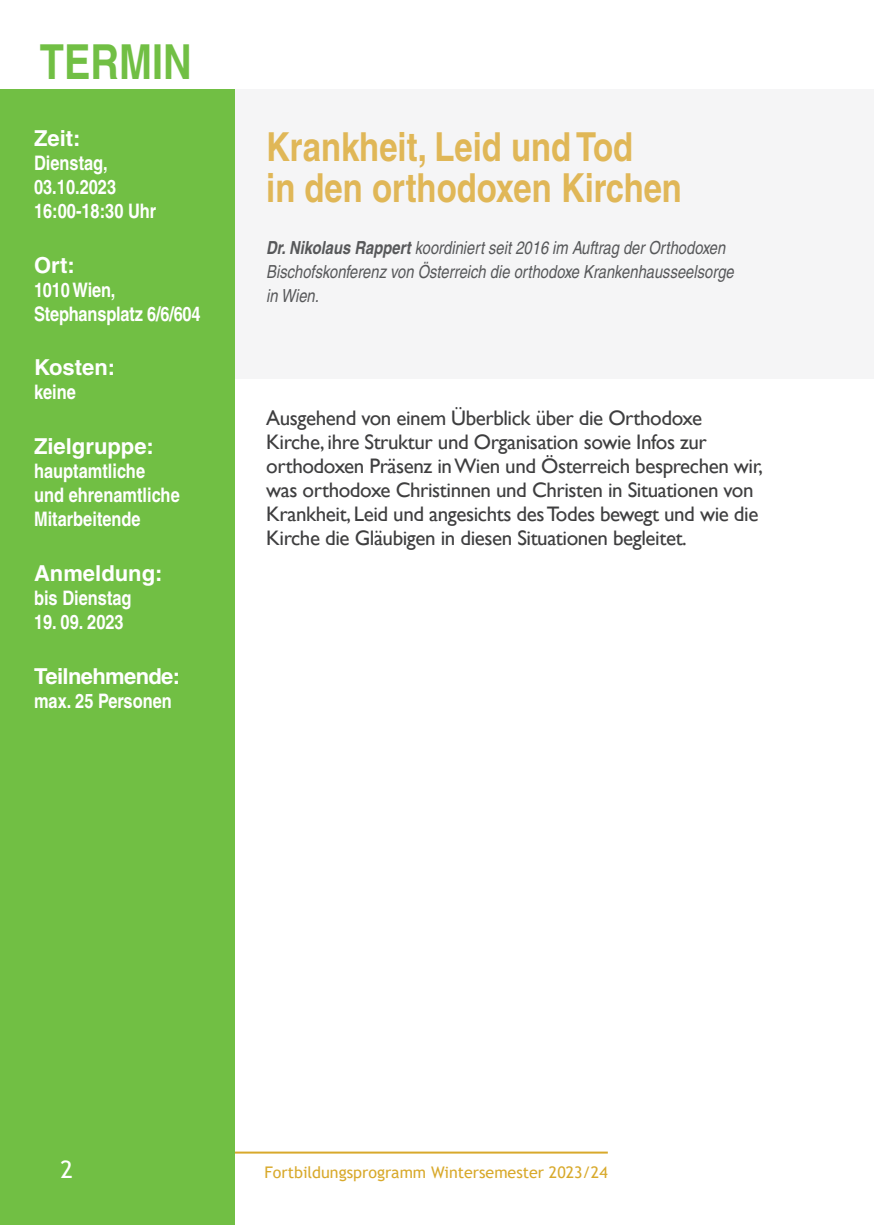
<style>
.page{position:relative;width:874px;height:1225px;background:#fff}
.page>*{position:absolute;margin:0;border:0;box-sizing:border-box;transform-origin:0 0}
.t1{font:700 condensed 48.2px "Helvetica CE";color:#71bf44}
.t2{font:700 condensed 40px/40.4px "Helvetica CE";color:#e0b757}
.t3{font:24px "Trebuchet MS";color:#fff}
.t4{font:700 22px "Helvetica CE";color:#fff}
.t5{font:700 22px "Helvetica CE";letter-spacing:-.03em;color:#fff}
.t6{font:21px/24px "Gill Sans";letter-spacing:-.02em;color:#3e3e3f}
.t7{font:700 condensed 20px/24px "Helvetica CE";color:#fff}
.t8{font:italic condensed 18px/24px "Helvetica CE";color:#57585a}
.t9{font:16px "Trebuchet MS";color:#d8a92b}
.s1{font-weight:700}
</style>
<div class="page">
<hr style="left:148px;top:1151px;width:459px;height:2px;background:#d8a92b">
<div style="left:0;top:89px;width:857px;height:289px;background:#f5f5f6"></div>
<div style="left:856px;top:89px;width:17px;height:289px;background:#f5f5f6"></div>
<div style="left:0;top:89px;width:234px;height:1136px;background:#71bf44"></div>
<h1 class="t1" style="left:40px;top:33px;width:153px">TERMIN</h1>
<p class="t4" style="left:34px;top:125px;width:48px">Zeit:</p>
<p class="t7" style="left:34px;top:150px;width:124px">Dienstag,<br>03.10.2023<br>16:00-18:30 Uhr</p>
<p class="t4" style="left:34px;top:251px;width:42px">Ort:</p>
<p class="t7" style="left:34px;top:277px;width:168px">1010 Wien,<br>Stephansplatz 6/6/604</p>
<p class="t4" style="left:34px;top:354px;width:83px">Kosten:</p>
<p class="t7" style="left:34px;top:380px;width:43px">keine</p>
<p class="t4" style="left:34px;top:433px;width:121px">Zielgruppe:</p>
<p class="t7" style="left:34px;top:459px;width:147px">hauptamtliche und ehrenamtliche<br>Mitarbeitende</p>
<p class="t4" style="left:34px;top:559px;width:130px">Anmeldung:</p>
<p class="t7" style="left:34px;top:585px;width:99px">bis Dienstag</p>
<p class="t7" style="left:34px;top:609px;width:91px">19. 09. 2023</p>
<p class="t5" style="left:34px;top:662px;width:148px">Teilnehmende:</p>
<p class="t7" style="left:34px;top:688px;width:139px">max. 25 Personen</p>
<h2 class="t2" style="left:266px;top:126px;width:417px">Krankheit, Leid und Tod<br>in den orthodoxen Kirchen</h2>
<p class="t8" style="left:266px;top:236px;width:469px"><span class="s1">Dr. Nikolaus Rappert</span> koordiniert seit 2016 im Auftrag der Orthodoxen<br>Bischofskonferenz von Österreich die orthodoxe Krankenhausseelsorge in Wien.</p>
<p class="t6" style="left:266px;top:406px;width:498px">Ausgehend von einem Überblick über die Orthodoxe Kirche, ihre Struktur und Organisation sowie Infos zur orthodoxen Präsenz in Wien und Österreich besprechen wir, was orthodoxe Christinnen und Christen in Situationen von Krankheit, Leid und angesichts des Todes bewegt und wie die Kirche die Gläubigen in diesen Situationen begleitet.</p>
<p class="t3" style="left:60px;top:1154px;width:14px">2</p>
<p class="t9" style="left:264px;top:1161px;width:344px">Fortbildungsprogramm Wintersemester 2023/24</p>
</div>
